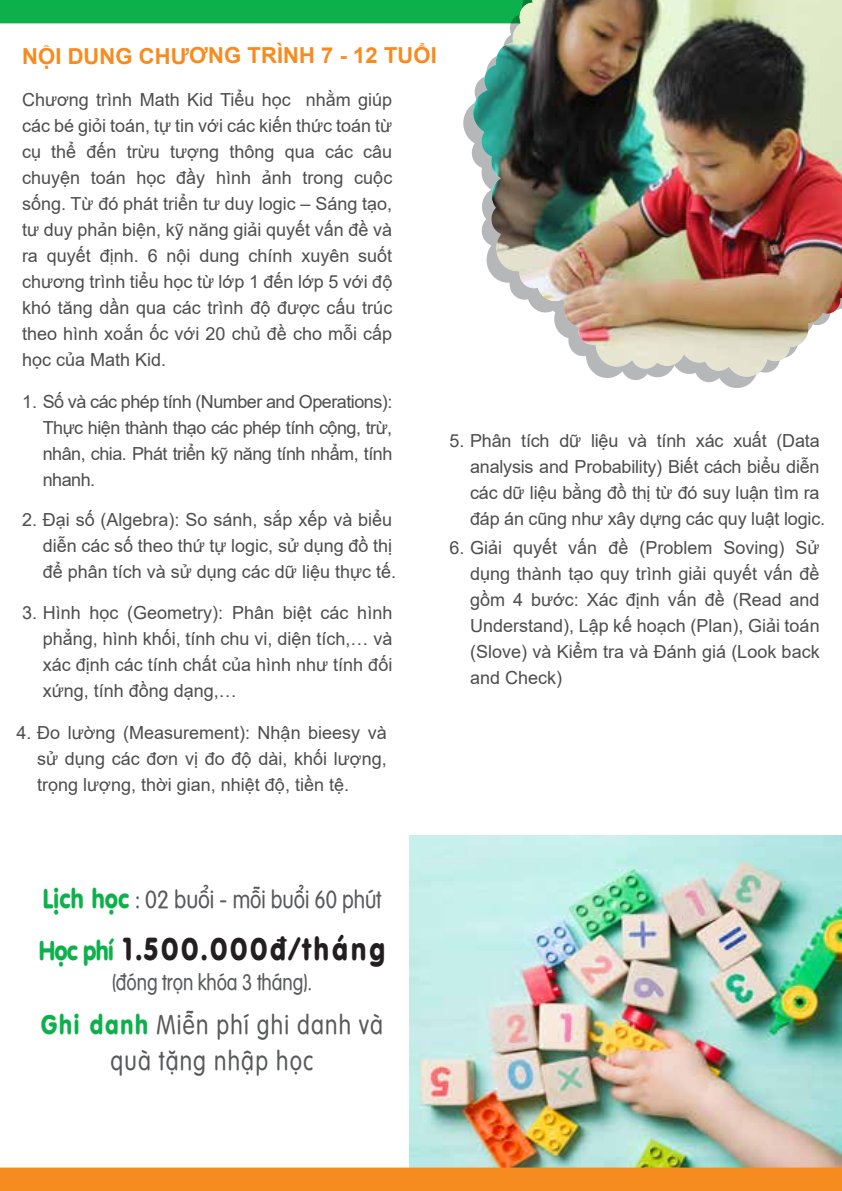
<style>
.page{position:relative;width:842px;height:1191px;background:#fff}
.page>*{position:absolute;margin:0;border:0;box-sizing:border-box;transform-origin:0 0}
.t1{font:700 31px "UVN Van";letter-spacing:.1em;color:#231f20;scale:.86 1}
.t2{font:26.6px/36px "UVN Van";letter-spacing:.055em;color:#58595b;text-align:center;scale:.86 1}
.t3{font:24.4px "UVN Van";color:#58595b;scale:.9 1}
.t4{font:22.2px "UVN Van";color:#58595b;scale:.86 1}
.t5{font:700 22px "Arial";color:#f68b1f}
.t6{font:18px/26px "Arial";color:#4d4d4f;text-align:justify}
.s1{font-weight:700;font-size:26.6px;color:#0db14b}
.s2{font-size:26.6px}
.s3{font-size:26.6px;color:#0db14b}
.s4{font-weight:700;color:#0db14b}
</style>
<div class="page">
<img style="left:409px;top:835px;width:432px;height:332px">
<div style="left:0;top:0;width:463px;height:23px;background:#0db14b"></div>
<svg style="left:463px;top:0;width:292px;height:388px"></svg>
<img style="left:473px;top:0;width:369px;height:378px">
<div style="left:0;top:1167px;width:842px;height:24px;background:#f68b1f"></div>
<p class="t5" style="left:22px;top:40px;width:416px">NỘI DUNG CHƯƠNG TRÌNH 7 - 12 TUỔI</p>
<p class="t6" style="left:22px;top:87px;width:372px">Chương trình Math Kid Tiểu học nhằm giúp các bé giỏi toán, tự tin với các kiến thức toán từ cụ thể đến trừu tượng thông qua các câu chuyện toán học đầy hình ảnh trong cuộc sống. Từ đó phát triển tư duy logic – Sáng tạo, tư duy phản biện, kỹ năng giải quyết vấn đề và ra quyết định. 6 nội dung chính xuyên suốt chương trình tiểu học từ lớp 1 đến lớp 5 với độ khó tăng dần qua các trình độ được cấu trúc theo hình xoắn ốc với 20 chủ đề cho mỗi cấp học của Math Kid.</p>
<p class="t6" style="left:43px;top:389px;width:351px;text-indent:-21px">1. Số và các phép tính (Number and Operations):<br>Thực hiện thành thạo các phép tính cộng, trừ, nhân, chia. Phát triển kỹ năng tính nhẩm, tính nhanh.</p>
<p class="t6" style="left:43px;top:506px;width:355px;text-align:left;text-indent:-21px">2. Đại số (Algebra): So sánh, sắp xếp và biểu diễn các số theo thứ tự logic, sử dụng đồ thị để phân tích và sử dụng các dữ liệu thực tế.</p>
<p class="t6" style="left:43px;top:599px;width:351px;text-indent:-21px">3. Hình học (Geometry): Phân biệt các hình phẳng, hình khối, tính chu vi, diện tích,… và xác định các tính chất của hình như tính đối xứng, tính đồng dạng,…</p>
<p class="t6" style="left:37px;top:719px;width:351px;text-indent:-21px">4. Đo lường (Measurement): Nhận bieesy và sử dụng các đơn vị đo độ dài, khối lượng, trọng lượng, thời gian, nhiệt độ, tiền tệ.</p>
<p class="t6" style="left:470px;top:427px;width:356px;text-align:left;text-indent:-21px">5. Phân tích dữ liệu và tính xác xuất (Data analysis and Probability) Biết cách biểu diễn các dữ liệu bằng đồ thị từ đó suy luận tìm ra đáp án cũng như xây dựng các quy luật logic.</p>
<p class="t6" style="left:470px;top:535px;width:351px;text-indent:-21px">6. Giải quyết vấn đề (Problem Soving) Sử dụng thành tạo quy trình giải quyết vấn đề gồm 4 bước: Xác định vấn đề (Read and Understand), Lập kế hoạch (Plan), Giải toán (Slove) và Kiểm tra và Đánh giá (Look back and Check)</p>
<h3 class="t3" style="left:43px;top:881px;width:378px"><span class="s1">Lịch học</span> <span class="s2">:</span> 02 buổi - mỗi buổi 60 phút</h3>
<h1 class="t1" style="left:39px;top:923px;width:405px"><span class="s3">Học phí</span> 1.500.000đ/tháng</h1>
<p class="t4" style="left:112px;top:965px;width:234px">(đóng trọn khóa 3 tháng).</p>
<h2 class="t2" style="left:41px;top:1004px;width:399px"><span class="s4">Ghi danh</span> Miễn phí ghi danh và quà tặng nhập học</h2>
</div>
